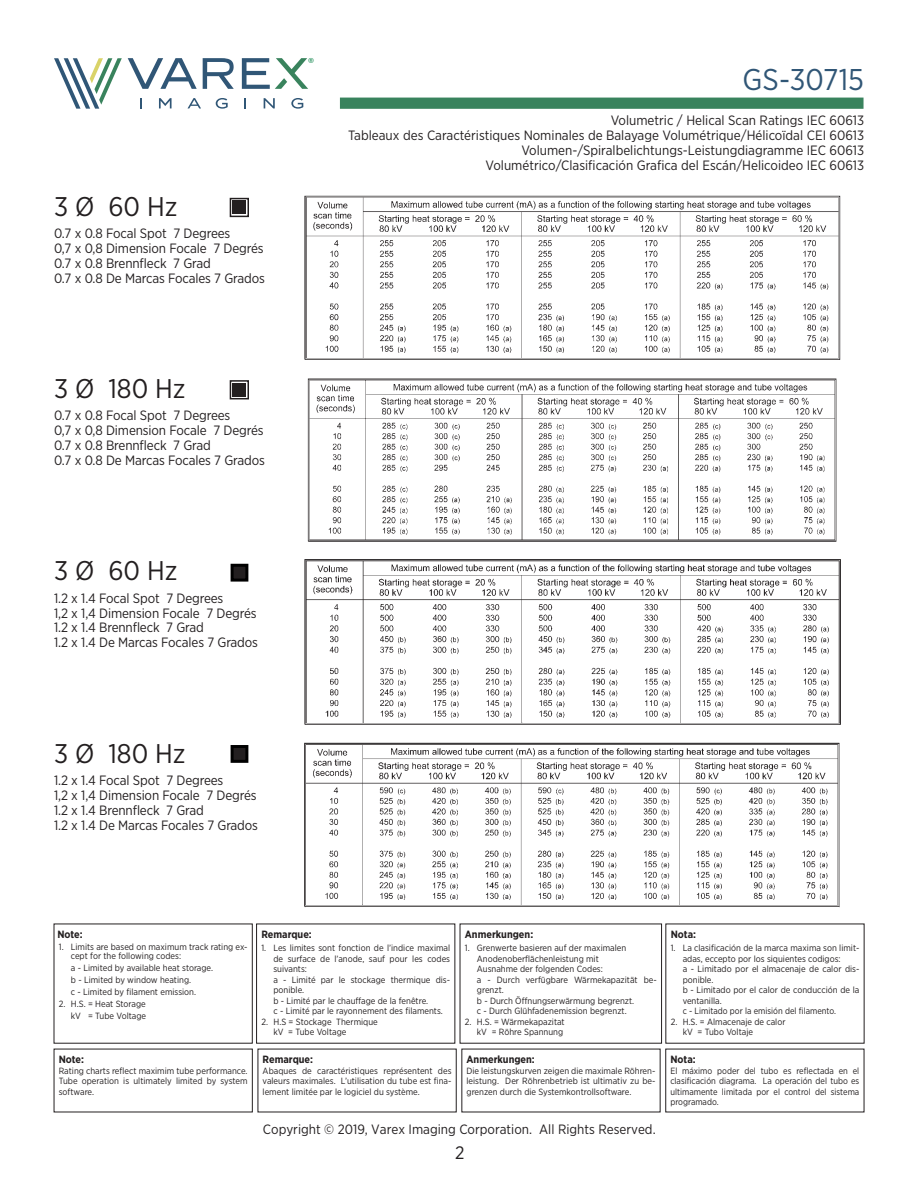
<style>
.page{position:relative;width:918px;height:1188px;background:#fff}
.page>*{position:absolute;margin:0;border:0;box-sizing:border-box;transform-origin:0 0}
.t1{font:30px "Gotham Narrow";color:#305676}
.t2{font:27px "Gotham Narrow";color:#231f20}
.t3{font:18px "Gotham Narrow";color:#231f20}
.t4{font:13.5px "Gotham Narrow";letter-spacing:-.01em;color:#231f20}
.t5{font:11.7px "Neutraface Text Book Alt";color:#0a8348}
.Stator_notes_7pt{font:700 10.5px "Gotham Narrow";color:#231f20}
.Notes_7pt{font:700 10.5px "Gotham Narrow";color:#231f20}
.Notes_8pt{font:700 10.5px "Gotham Narrow";color:#231f20}
.Notes_7pt-2{font:9px/10.5px "Gotham Narrow";color:#231f20}
.Stator_notes_7pt-2{font:9px/10.5px "Gotham Narrow";color:#231f20;text-align:justify}
</style>
<div class="page">
<div style="left:340px;top:98px;width:524px;height:11px;background:#39835d"></div>
<svg style="left:54px;top:58px;width:68px;height:51px"></svg>
<svg style="left:140px;top:98px;width:2px;height:10px"></svg>
<svg style="left:159px;top:98px;width:13px;height:10px"></svg>
<svg style="left:188px;top:98px;width:13px;height:10px"></svg>
<svg style="left:216px;top:98px;width:12px;height:11px"></svg>
<svg style="left:264px;top:98px;width:11px;height:10px"></svg>
<svg style="left:291px;top:98px;width:12px;height:11px"></svg>
<svg style="left:128px;top:58px;width:180px;height:31px"></svg>
<div style="left:233px;top:201px;width:13px;height:13px;background:#231f20"></div>
<div style="left:230px;top:198px;width:19px;height:19px;border:2px solid #231f20"></div>
<div style="left:232px;top:565px;width:15px;height:15px;background:#231f20"></div>
<div style="left:231px;top:564px;width:17px;height:18px;border:3px solid #000"></div>
<div style="left:232px;top:747px;width:15px;height:14px;background:#231f20"></div>
<div style="left:231px;top:745px;width:17px;height:18px;border:3px solid #000"></div>
<div style="left:233px;top:383px;width:13px;height:14px;background:#231f20"></div>
<div style="left:230px;top:380px;width:19px;height:19px;border:2px solid #231f20"></div>
<img style="left:304px;top:195px;width:537px;height:165px">
<img style="left:307px;top:378px;width:530px;height:164px">
<img style="left:304px;top:559px;width:537px;height:166px">
<img style="left:304px;top:742px;width:536px;height:166px">
<p class="t2" style="left:54px;top:190px;width:125px">3 Ø 60 Hz</p>
<p class="t4" style="left:54px;top:225px;width:178px">0.7 x 0.8 Focal Spot 7 Degrees</p>
<p class="t4" style="left:54px;top:240px;width:211px">0,7 x 0,8 Dimension Focale 7 Degrés</p>
<p class="t4" style="left:54px;top:255px;width:158px">0.7 x 0.8 Brennfleck 7 Grad</p>
<p class="t4" style="left:54px;top:270px;width:212px">0.7 x 0.8 De Marcas Focales 7 Grados</p>
<p class="t2" style="left:54px;top:372px;width:133px">3 Ø 180 Hz</p>
<p class="t4" style="left:54px;top:407px;width:178px">0.7 x 0.8 Focal Spot 7 Degrees</p>
<p class="t4" style="left:54px;top:422px;width:211px">0,7 x 0,8 Dimension Focale 7 Degrés</p>
<p class="t4" style="left:54px;top:437px;width:158px">0.7 x 0.8 Brennfleck 7 Grad</p>
<p class="t4" style="left:54px;top:452px;width:212px">0.7 x 0.8 De Marcas Focales 7 Grados</p>
<p class="t2" style="left:54px;top:554px;width:125px">3 Ø 60 Hz</p>
<p class="t4" style="left:54px;top:589px;width:171px">1.2 x 1.4 Focal Spot 7 Degrees</p>
<p class="t4" style="left:54px;top:604px;width:204px">1,2 x 1,4 Dimension Focale 7 Degrés</p>
<p class="t4" style="left:54px;top:619px;width:151px">1.2 x 1.4 Brennfleck 7 Grad</p>
<p class="t4" style="left:54px;top:634px;width:206px">1.2 x 1.4 De Marcas Focales 7 Grados</p>
<p class="t2" style="left:54px;top:737px;width:133px">3 Ø 180 Hz</p>
<p class="t4" style="left:54px;top:772px;width:171px">1.2 x 1.4 Focal Spot 7 Degrees</p>
<p class="t4" style="left:54px;top:787px;width:204px">1,2 x 1,4 Dimension Focale 7 Degrés</p>
<p class="t4" style="left:54px;top:802px;width:151px">1.2 x 1.4 Brennfleck 7 Grad</p>
<p class="t4" style="left:54px;top:817px;width:206px">1.2 x 1.4 De Marcas Focales 7 Grados</p>
<p class="t5" style="left:308px;top:54px;width:7px">®</p>
<h1 class="t1" style="left:743px;top:61px;width:123px">GS-30715</h1>
<p class="t4" style="left:611px;top:112px;width:255px">Volumetric / Helical Scan Ratings IEC 60613</p>
<p class="t4" style="left:348px;top:127px;width:517px">Tableaux des Caractéristiques Nominales de Balayage Volumétrique/Hélicoïdal CEI 60613</p>
<p class="t4" style="left:521px;top:142px;width:344px">Volumen-/Spiralbelichtungs-Leistungdiagramme IEC 60613</p>
<p class="t4" style="left:486px;top:157px;width:380px">Volumétrico/Clasificación Grafica del Escán/Helicoideo IEC 60613</p>
<p class="Notes_8pt" style="left:57px;top:927px;width:27px">Note:</p>
<p class="Notes_7pt-2" style="left:71px;top:942px;width:178px;line-height:9px;text-indent:-12px">1. Limits are based on maximum track rating ex&shy;cept for the following codes:</p>
<p class="Notes_7pt-2" style="left:71px;top:962px;width:144px">a - Limited by available heat storage.</p>
<p class="Notes_7pt-2" style="left:71px;top:974px;width:122px">b - Limited by window heating.</p>
<p class="Notes_7pt-2" style="left:71px;top:986px;width:127px">c - Limited by filament emission.</p>
<p class="Notes_7pt-2" style="left:59px;top:998px;width:88px">2. H.S. = Heat Storage</p>
<p class="Notes_7pt-2" style="left:71px;top:1010px;width:77px">kV = Tube Voltage</p>
<p class="Stator_notes_7pt" style="left:59px;top:1053px;width:27px">Note:</p>
<p class="Stator_notes_7pt-2" style="left:59px;top:1065px;width:190px">Rating charts reflect maximim tube performance.<br>Tube operation is ultimately limited by system software.</p>
<p class="Notes_7pt" style="left:261px;top:927px;width:52px">Remarque:</p>
<p class="Notes_7pt-2" style="left:273px;top:943px;width:178px;text-align:justify;text-indent:-12px">1. Les limites sont fonction de l’indice maximal de surface de l’anode, sauf pour les codes suivants:</p>
<p class="Notes_7pt-2" style="left:273px;top:974px;width:178px">a - Limité par le stockage thermique dis&shy;ponible.</p>
<p class="Notes_7pt-2" style="left:273px;top:995px;width:156px">b - Limité par le chauffage de la fenêtre.</p>
<p class="Notes_7pt-2" style="left:273px;top:1006px;width:171px">c - Limité par le rayonnement des filaments.</p>
<p class="Notes_7pt-2" style="left:261px;top:1016px;width:118px">2. H.S = Stockage Thermique</p>
<p class="Notes_7pt-2" style="left:273px;top:1027px;width:74px">kV = Tube Voltage</p>
<p class="Notes_7pt" style="left:465px;top:927px;width:70px">Anmerkungen:</p>
<p class="Notes_7pt-2" style="left:477px;top:943px;width:151px;text-indent:-12px">1. Grenwerte basieren auf der maximalen<br>Anodenoberflächenleistung mit<br>Ausnahme der folgenden Codes:</p>
<p class="Notes_7pt-2" style="left:477px;top:974px;width:181px">a - Durch verfügbare Wärmekapazität be&shy;grenzt.</p>
<p class="Notes_7pt-2" style="left:477px;top:995px;width:159px">b - Durch Öffnungserwärmung begrenzt.</p>
<p class="Notes_7pt-2" style="left:477px;top:1006px;width:151px">c - Durch Glühfadenemission begrenzt.</p>
<p class="Notes_7pt-2" style="left:465px;top:1016px;width:101px">2. H.S. = Wärmekapazitat</p>
<p class="Notes_7pt-2" style="left:477px;top:1027px;width:88px">kV = Röhre Spannung</p>
<p class="Notes_7pt" style="left:671px;top:927px;width:27px">Nota:</p>
<p class="Notes_7pt-2" style="left:683px;top:943px;width:178px;text-indent:-12px">1. La clasificación de la marca maxima son limit&shy;adas, eccepto por los siquientes codigos:</p>
<p class="Notes_7pt-2" style="left:683px;top:964px;width:178px">a - Limitado por el almacenaje de calor dis&shy;ponible.</p>
<p class="Notes_7pt-2" style="left:683px;top:985px;width:178px">b - Limitado por el calor de conducción de la ventanilla.</p>
<p class="Notes_7pt-2" style="left:683px;top:1006px;width:155px">c - Limitado por la emisión del filamento.</p>
<p class="Notes_7pt-2" style="left:671px;top:1016px;width:116px">2. H.S. = Almacenaje de calor</p>
<p class="Notes_7pt-2" style="left:683px;top:1027px;width:72px">kV = Tubo Voltaje</p>
<p class="Stator_notes_7pt" style="left:263px;top:1053px;width:52px">Remarque:</p>
<p class="Stator_notes_7pt-2" style="left:263px;top:1065px;width:190px">Abaques de caractéristiques représentent des valeurs maximales. L’utilisation du tube est fina&shy;lement limitée par le logiciel du système.</p>
<p class="Stator_notes_7pt" style="left:467px;top:1053px;width:70px">Anmerkungen:</p>
<p class="Stator_notes_7pt-2" style="left:467px;top:1065px;width:190px">Die leistungskurven zeigen die maximale Röhren&shy;leistung. Der Röhrenbetrieb ist ultimativ zu be&shy;grenzen durch die Systemkontrollsoftware.</p>
<p class="Stator_notes_7pt" style="left:670px;top:1053px;width:27px">Nota:</p>
<p class="Stator_notes_7pt-2" style="left:670px;top:1065px;width:190px">El máximo poder del tubo es reflectada en el clasificación diagrama. La operación del tubo es ultimamente limitada por el control del sistema programado.</p>
<h3 class="t4" style="left:263px;top:1121px;width:394px">Copyright © 2019, Varex Imaging Corporation. All Rights Reserved.</h3>
<h3 class="t3" style="left:455px;top:1142px;width:11px">2</h3>
</div>
